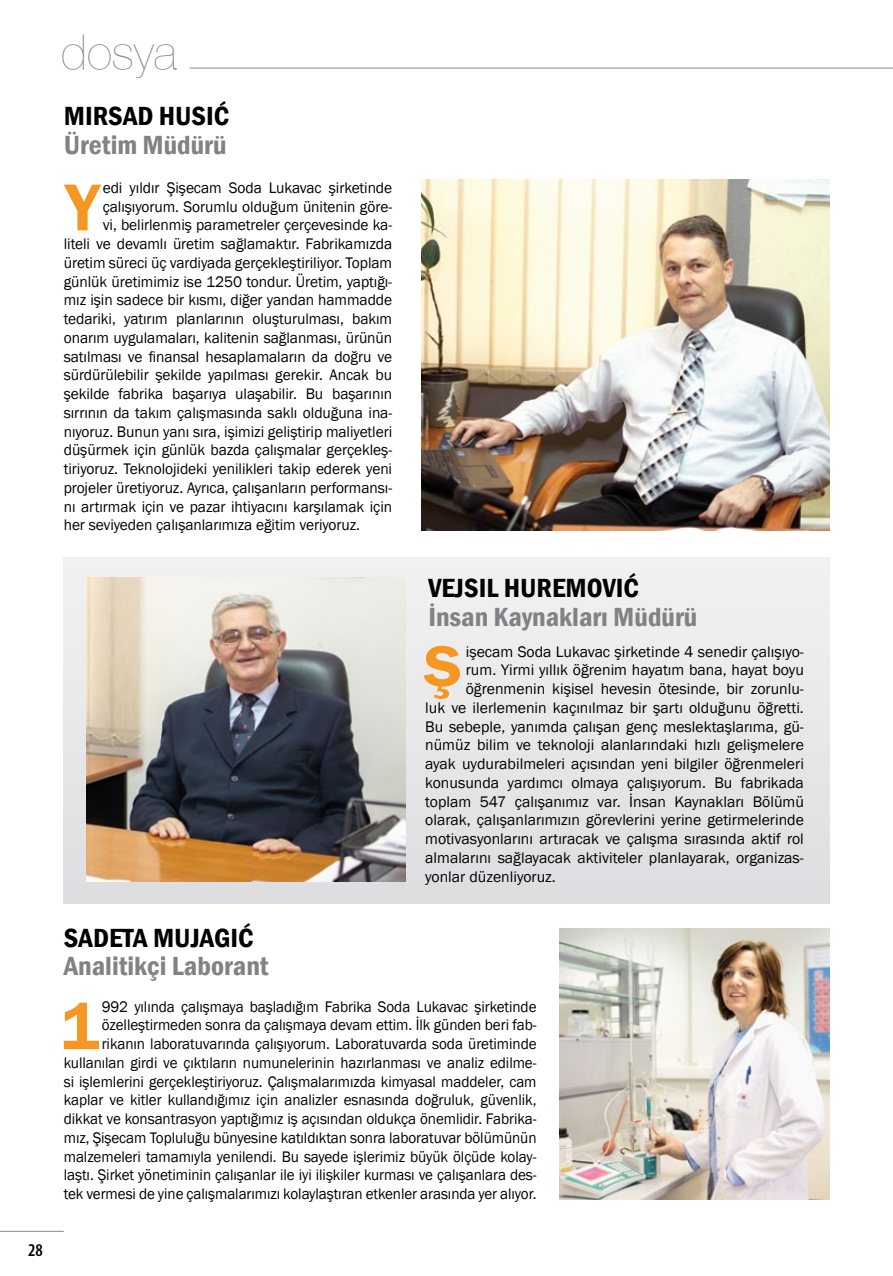
<style>
.page{position:relative;width:893px;height:1276px;background:#fff}
.page>*{position:absolute;margin:0;border:0;box-sizing:border-box;transform-origin:0 0}
.t1{font:600 68.55px "Franklin Gothic";color:#f59722;scale:.95 1}
.t2{font:600 59.4px "Franklin Gothic";color:#f59722;scale:1.12 1}
.t3{font:300 48px "Helvetica Neue X Ultra";color:#858787}
.t4{font:600 condensed 27px "Franklin Gothic";color:#808285;scale:1.05 1}
.t5{font:600 condensed 27px "Franklin Gothic";color:#000;scale:1.05 1}
.t6{font:600 condensed 18px "Myriad Pro";color:#000}
.t7{font:15.75px "Franklin Gothic";letter-spacing:-.005em;color:#000}
.t8{font:15.75px/18.8px "Franklin Gothic";letter-spacing:-.005em;color:#000;text-align:right;scale:.96 1}
</style>
<div class="page">
<hr style="left:190px;top:68px;width:703px;height:1px;background:#858787">
<hr style="left:0;top:1231px;width:64px;height:1px;background:#858787">
<div style="left:64px;top:557px;width:765px;height:347px;background:#e8e8e9"></div>
<img style="left:422px;top:180px;width:407px;height:350px">
<img style="left:86px;top:578px;width:320px;height:303px">
<img style="left:559px;top:928px;width:270px;height:271px">
<p class="t6" style="left:28px;top:1239px;width:16px">28</p>
<h3 class="t3" style="left:61px;top:24px;width:117px">dosya</h3>
<h3 class="t5" style="left:64px;top:98px;width:159px">Mirsad Husić</h3>
<h3 class="t4" style="left:64px;top:127px;width:156px">Üretim Müdürü</h3>
<h1 class="t1" style="left:66px;top:165px;width:37px">Y</h1>
<p class="t7" style="left:103px;top:178px;width:291px">edi yıldır Şişecam Soda Lukavac şirketinde</p>
<p class="t7" style="left:103px;top:197px;width:291px">çalışıyorum. Sorumlu olduğum ünitenin göre-</p>
<p class="t7" style="left:103px;top:215px;width:291px">vi, belirlenmiş parametreler çerçevesinde ka-</p>
<p class="t7" style="left:64px;top:234px;width:330px">liteli ve devamlı üretim sağlamaktır. Fabrikamızda</p>
<p class="t7" style="left:64px;top:253px;width:330px">üretim süreci üç vardiyada gerçekleştiriliyor. Toplam</p>
<p class="t7" style="left:64px;top:271px;width:330px">günlük üretimimiz ise 1250 tondur. Üretim, yaptığı-</p>
<p class="t7" style="left:64px;top:290px;width:330px">mız işin sadece bir kısmı, diğer yandan hammadde</p>
<p class="t7" style="left:64px;top:309px;width:330px">tedariki, yatırım planlarının oluşturulması, bakım</p>
<p class="t7" style="left:64px;top:328px;width:330px">onarım uygulamaları, kalitenin sağlanması, ürünün</p>
<p class="t7" style="left:64px;top:346px;width:330px">satılması ve finansal hesaplamaların da doğru ve</p>
<p class="t7" style="left:64px;top:365px;width:330px">sürdürülebilir şekilde yapılması gerekir. Ancak bu</p>
<p class="t7" style="left:64px;top:384px;width:330px">şekilde fabrika başarıya ulaşabilir. Bu başarının</p>
<p class="t7" style="left:64px;top:403px;width:330px">sırrının da takım çalışmasında saklı olduğuna ina-</p>
<p class="t7" style="left:64px;top:421px;width:330px">nıyoruz. Bunun yanı sıra, işimizi geliştirip maliyetleri</p>
<p class="t7" style="left:64px;top:440px;width:330px">düşürmek için günlük bazda çalışmalar gerçekleş-</p>
<p class="t7" style="left:64px;top:459px;width:330px">tiriyoruz. Teknolojideki yenilikleri takip ederek yeni</p>
<p class="t7" style="left:64px;top:478px;width:330px">projeler üretiyoruz. Ayrıca, çalışanların performansı-</p>
<p class="t7" style="left:64px;top:496px;width:330px">nı artırmak için ve pazar ihtiyacını karşılamak için</p>
<p class="t7" style="left:64px;top:515px;width:298px">her seviyeden çalışanlarımıza eğitim veriyoruz.</p>
<h3 class="t5" style="left:64px;top:920px;width:15px">Sadeta</h3>
<h3 class="t5" style="left:153px;top:920px;width:97px">Mujagić</h3>
<h3 class="t4" style="left:64px;top:948px;width:197px">Analitikçi Laborant</h3>
<h3 class="t5" style="left:428px;top:570px;width:104px">Vejsil Hurem</h3>
<h3 class="t5" style="left:587px;top:570px;width:51px">ovi ć</h3>
<h3 class="t4" style="left:428px;top:599px;width:258px">İnsan Kaynakları Müdürü</h3>
<h2 class="t2" style="left:424px;top:629px;width:36px">Ş</h2>
<p class="t7" style="left:466px;top:641px;width:340px">işecam Soda Lukavac şirketinde 4 senedir çalışıyo-</p>
<p class="t7" style="left:466px;top:660px;width:340px">rum. Yirmi yıllık öğrenim hayatım bana, hayat boyu</p>
<p class="t7" style="left:466px;top:679px;width:340px">öğrenmenin kişisel hevesin ötesinde, bir zorunlu-</p>
<p class="t7" style="left:425px;top:698px;width:380px">luk ve ilerlemenin kaçınılmaz bir şartı olduğunu öğretti.</p>
<p class="t7" style="left:425px;top:716px;width:380px">Bu sebeple, yanımda çalışan genç meslektaşlarıma, gü-</p>
<p class="t7" style="left:425px;top:735px;width:380px">nümüz bilim ve teknoloji alanlarındaki hızlı gelişmelere</p>
<p class="t7" style="left:425px;top:754px;width:380px">ayak uydurabilmeleri açısından yeni bilgiler öğrenmeleri</p>
<p class="t7" style="left:425px;top:773px;width:380px">konusunda yardımcı olmaya çalışıyorum. Bu fabrikada</p>
<p class="t7" style="left:425px;top:791px;width:380px">toplam 547 çalışanımız var. İnsan Kaynakları Bölümü</p>
<p class="t7" style="left:425px;top:810px;width:380px">olarak, çalışanlarımızın görevlerini yerine getirmelerinde</p>
<p class="t7" style="left:425px;top:829px;width:380px">motivasyonlarını artıracak ve çalışma sırasında aktif rol</p>
<p class="t7" style="left:425px;top:848px;width:380px">almalarını sağlayacak aktiviteler planlayarak, organizas-</p>
<p class="t7" style="left:425px;top:866px;width:132px">yonlar düzenliyoruz.</p>
<p class="t8" style="left:64px;top:997px;width:494px">992 yılında çalışmaya başladığım Fabrika Soda Lukavac şirketinde özelleştirmeden sonra da çalışmaya devam ettim. İlk günden beri fab&shy;rikanın laboratuvarında çalışıyorum. Laboratuvarda soda üretiminde kullanılan girdi ve çıktıların numunelerinin hazırlanması ve analiz edilme&shy;si işlemlerini gerçekleştiriyoruz. Çalışmalarımızda kimyasal maddeler, cam kaplar ve kitler kullandığımız için analizler esnasında doğruluk, güvenlik, dikkat ve konsantrasyon yaptığımız iş açısından oldukça önemlidir. Fabrika&shy;mız, Şişecam Topluluğu bünyesine katıldıktan sonra laboratuvar bölümünün malzemeleri tamamıyla yenilendi. Bu sayede işlerimiz büyük ölçüde kolay&shy;laştı. Şirket yönetiminin çalışanlar ile iyi ilişkiler kurması ve çalışanlara des&shy;tek vermesi de yine çalışmalarımızı kolaylaştıran etkenler arasında yer alıyor.</p>
<h1 class="t1" style="left:61px;top:984px;width:42px">1</h1>
</div>
